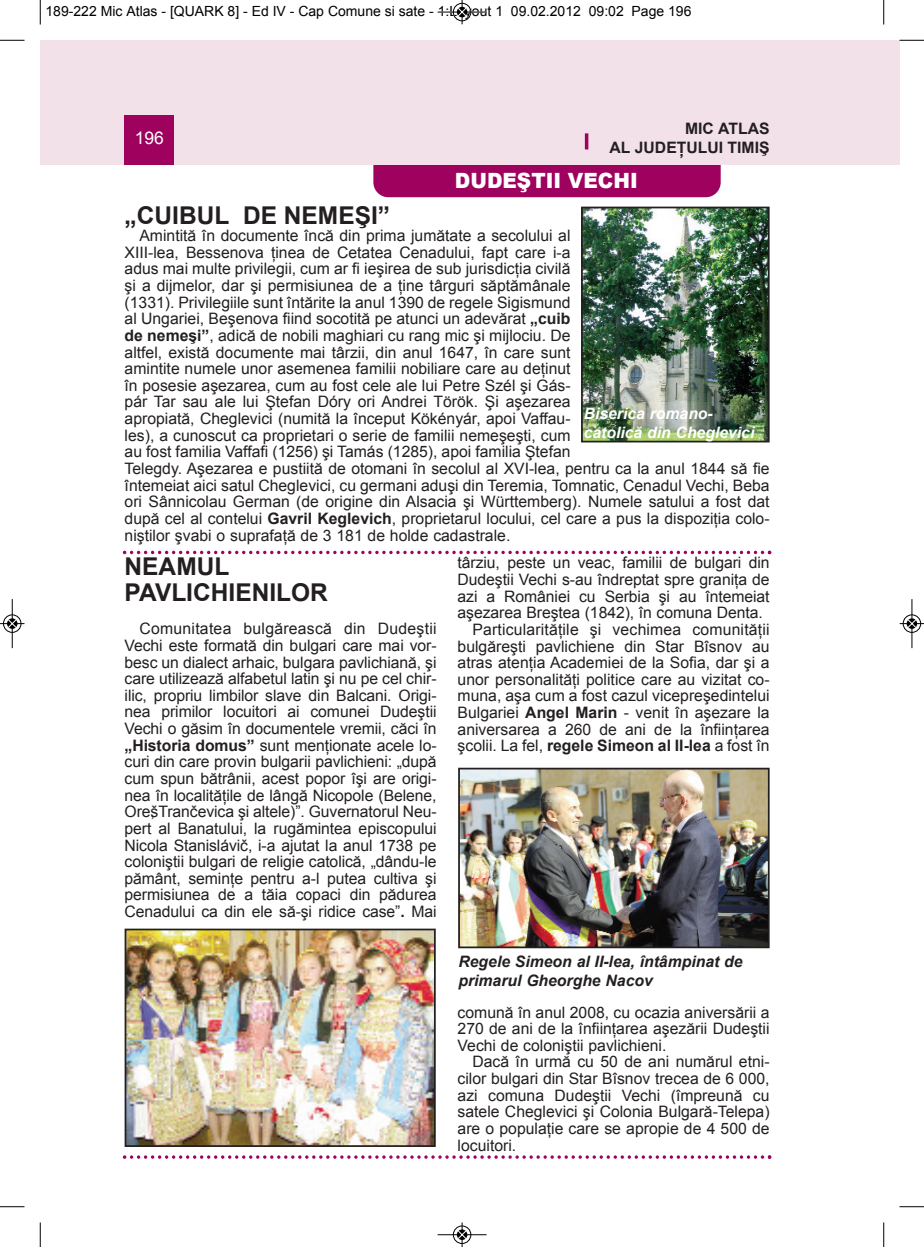
<style>
.page{position:relative;width:924px;height:1247px;background:#fff}
.page>*{position:absolute;margin:0;border:0;box-sizing:border-box;transform-origin:0 0}
.t1{font:700 24.5px/26.2px "Arial";color:#231f20}
.t2{font:900 21px "Arial";color:#fff;scale:.95 1}
.t3{font:17.5px "Arial";color:#fff}
.t4{font:15.75px/16.6px "Arial";color:#231f20;text-align:justify}
.t5{font:italic 700 15.75px/18.9px "Arial";color:#231f20}
.t6{font:italic 700 15.75px/18.9px "Arial";color:#fff}
.t7{font:700 15.75px/18.9px "Arial";color:#231f20;text-align:right}
.t8{font:14px "Arial";color:#000}
.s1{font-weight:700}
</style>
<div class="page">
<div style="left:884px;top:40px;width:15px;height:124px;background:#f3e1e9"></div>
<div style="left:373px;top:134px;width:348px;height:63px;background:#9e015e;border-radius:15px"></div>
<div style="left:40px;top:40px;width:844px;height:124px;background:#f3e1e9"></div>
<div style="left:125px;top:115px;width:49px;height:49px;background:#9e015e"></div>
<hr style="left:585px;top:133px;width:3px;height:16px;background:#9e015e">
<img style="left:584px;top:210px;width:182px;height:229px">
<div style="left:581px;top:207px;width:188px;height:235px;border:2px solid #231f20"></div>
<svg style="left:123px;top:550px;width:648px;height:4px"></svg>
<svg style="left:123px;top:1155px;width:648px;height:3px"></svg>
<img style="left:461px;top:770px;width:305px;height:175px">
<div style="left:458px;top:767px;width:311px;height:181px;border:2px solid #231f20"></div>
<img style="left:128px;top:931px;width:305px;height:212px">
<div style="left:125px;top:928px;width:311px;height:218px;border:2px solid #231f20"></div>
<svg style="left:40px;top:0;width:1px;height:24px"></svg>
<svg style="left:0;top:40px;width:24px;height:1px"></svg>
<svg style="left:883px;top:0;width:1px;height:24px"></svg>
<svg style="left:899px;top:40px;width:25px;height:1px"></svg>
<svg style="left:40px;top:1222px;width:1px;height:24px"></svg>
<svg style="left:0;top:1206px;width:24px;height:1px"></svg>
<svg style="left:883px;top:1222px;width:1px;height:24px"></svg>
<svg style="left:899px;top:1206px;width:25px;height:1px"></svg>
<hr style="left:438px;top:12px;width:48px;height:1px;background:#000">
<div style="left:453px;top:3px;width:18px;height:18px;border:1px solid #000;border-radius:50%"></div>
<svg style="left:458px;top:0;width:8px;height:24px"></svg>
<hr style="left:438px;top:1234px;width:48px;height:1px;background:#000">
<div style="left:453px;top:1225px;width:18px;height:18px;border:1px solid #000;border-radius:50%"></div>
<svg style="left:458px;top:1222px;width:8px;height:24px"></svg>
<div style="left:3px;top:614px;width:19px;height:19px;border:1px solid #fff;border-radius:50%"></div>
<hr style="left:12px;top:599px;width:1px;height:49px;background:#000">
<div style="left:3px;top:614px;width:18px;height:18px;border:1px solid #000;border-radius:50%"></div>
<svg style="left:0;top:619px;width:24px;height:9px"></svg>
<div style="left:902px;top:614px;width:19px;height:19px;border:1px solid #fff;border-radius:50%"></div>
<hr style="left:911px;top:599px;width:1px;height:49px;background:#000">
<div style="left:903px;top:614px;width:18px;height:18px;border:1px solid #000;border-radius:50%"></div>
<svg style="left:900px;top:619px;width:24px;height:9px"></svg>
<p class="t8" style="left:46px;top:3px;width:647px">189-222 Mic Atlas - [QUARK 8] - Ed IV - Cap Comune si sate - 1:Layout 1 09.02.2012 09:02 Page 196</p>
<p class="t3" style="left:135px;top:128px;width:31px">196</p>
<p class="t7" style="left:609px;top:119px;width:162px">MIC ATLAS<br>AL JUDEŢULUI TIMIŞ</p>
<h2 class="t2" style="left:455px;top:165px;width:194px">DUDEŞTII VECHI</h2>
<h1 class="t1" style="left:125px;top:203px;width:267px">„CUIBUL DE NEMEŞI”</h1>
<p class="t4" style="left:125px;top:227px;width:646px;text-align:left;text-indent:15px">Amintită în documente încă din prima jumătate a secolului al<br>XIII-lea, Bessenova ţinea de Cetatea Cenadului, fapt care i-a<br>adus mai multe privilegii, cum ar fi ieşirea de sub jurisdicţia civilă<br>şi a dijmelor, dar şi permisiunea de a ţine târguri săptămânale<br>(1331). Privilegiile sunt întărite la anul 1390 de regele Sigismund<br>al Ungariei, Beşenova fiind socotită pe atunci un adevărat <span class="s1">„cuib<br>de nemeşi”</span>, adică de nobili maghiari cu rang mic şi mijlociu. De<br>altfel, există documente mai târzii, din anul 1647, în care sunt<br>amintite numele unor asemenea familii nobiliare care au deţinut<br>în posesie aşezarea, cum au fost cele ale lui Petre Szél şi Gás-<br>pár Tar sau ale lui Ştefan Dóry ori Andrei Török. Şi aşezarea<br>apropiată, Cheglevici (numită la început Kökényár, apoi Vaffau-<br>les), a cunoscut ca proprietari o serie de familii nemeşeşti, cum<br>au fost familia Vaffafi (1256) şi Tamás (1285), apoi familia Ştefan<br>Telegdy. Aşezarea e pustiită de otomani în secolul al XVI-lea, pentru ca la anul 1844 să fie întemeiat aici satul Cheglevici, cu germani aduşi din Teremia, Tomnatic, Cenadul Vechi, Beba ori Sânnicolau German (de origine din Alsacia şi Württemberg). Numele satului a fost dat după cel al contelui <span class="s1">Gavril Keglevich</span>, proprietarul locului, cel care a pus la dispoziţia colo&shy;niştilor şvabi o suprafaţă de 3 181 de holde cadastrale.</p>
<h1 class="t1" style="left:125px;top:553px;width:205px">NEAMUL<br>PAVLICHIENILOR</h1>
<p class="t4" style="left:125px;top:620px;width:313px;text-indent:15px">Comunitatea bulgărească din Dudeştii Vechi este formată din bulgari care mai vor&shy;besc un dialect arhaic, bulgara pavlichiană, şi care utilizează alfabetul latin şi nu pe cel chir&shy;ilic, propriu limbilor slave din Balcani. Origi&shy;nea primilor locuitori ai comunei Dudeştii Vechi o găsim în documentele vremii, căci în <span class="s1">„Historia domus”</span> sunt menţionate acele lo&shy;curi din care provin bulgarii pavlichieni: „după cum spun bătrânii, acest popor îşi are origi&shy;nea în localităţile de lângă Nicopole (Belene, Ore,šTrančevica şi altele)”. Guvernatorul Neu&shy;pert al Banatului, la rugămintea episcopului Nicola Stanislávič, i-a ajutat la anul 1738 pe coloniştii bulgari de religie catolică, „dându-le pământ, seminţe pentru a-l putea cultiva şi permisiunea de a tăia copaci din pădurea Cenadului ca din ele să-şi ridice case”<span class="s1">.</span> Mai</p>
<p class="t6" style="left:584px;top:404px;width:172px">Biserica romano&shy;catolică din Cheglevici</p>
<p class="t4" style="left:458px;top:554px;width:313px">târziu, peste un veac, familii de bulgari din</p>
<p class="t4" style="left:458px;top:571px;width:313px">Dudeştii Vechi s-au îndreptat spre graniţa de</p>
<p class="t4" style="left:458px;top:588px;width:313px">azi a României cu Serbia şi au întemeiat</p>
<p class="t4" style="left:458px;top:604px;width:307px">aşezarea Breştea (1842), în comuna Denta.</p>
<p class="t4" style="left:472px;top:621px;width:299px">Particularităţile şi vechimea comunităţii</p>
<p class="t4" style="left:458px;top:637px;width:313px">bulgăreşti pavlichiene din Star Bîsnov au</p>
<p class="t4" style="left:458px;top:654px;width:313px">atras atenţia Academiei de la Sofia, dar şi a</p>
<p class="t4" style="left:458px;top:671px;width:313px">unor personalităţi politice care au vizitat co-</p>
<p class="t4" style="left:458px;top:687px;width:313px">muna, aşa cum a fost cazul vicepreşedintelui</p>
<p class="t4" style="left:458px;top:704px;width:313px">Bulgariei <span class="s1">Angel Marin</span> - venit în aşezare la</p>
<p class="t4" style="left:458px;top:721px;width:313px">aniversarea a 260 de ani de la înfiinţarea</p>
<p class="t4" style="left:458px;top:737px;width:313px">şcolii. La fel, <span class="s1">regele Simeon al II-lea</span> a fost în</p>
<p class="t5" style="left:458px;top:951px;width:286px">Regele Simeon al II-lea, întâmpinat de primarul Gheorghe Nacov</p>
<p class="t4" style="left:458px;top:1003px;width:313px">comună în anul 2008, cu ocazia aniversării a 270 de ani de la înfiinţarea aşezării Dudeştii Vechi de coloniştii pavlichieni.</p>
<p class="t4" style="left:458px;top:1053px;width:313px;text-indent:15px">Dacă în urmă cu 50 de ani numărul etni&shy;cilor bulgari din Star Bîsnov trecea de 6 000, azi comuna Dudeştii Vechi (împreună cu satele Cheglevici şi Colonia Bulgară-Telepa) are o populaţie care se apropie de 4 500 de locuitori.</p>
</div>
